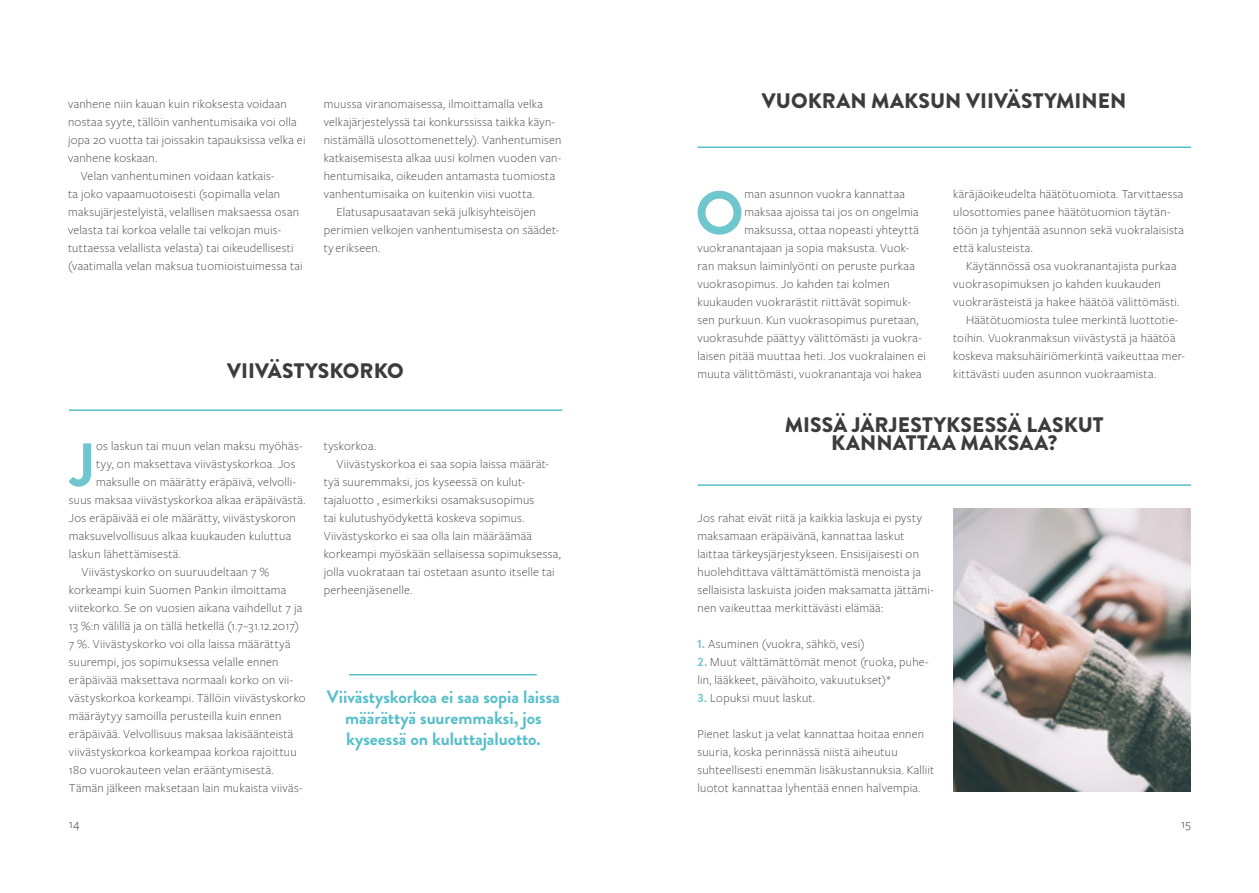
<style>
.page{position:relative;width:1259px;height:893px;background:#fff}
.page>*{position:absolute;margin:0;border:0;box-sizing:border-box;transform-origin:0 0}
.t1{font:700 61.05px "Brandon Grotesque";color:#70c6cf}
.t2{font:900 21px/18px "Brandon Grotesque";letter-spacing:.005em;color:#3c3c3b;text-align:center}
.t3{font:700 18px/21px "Brandon Grotesque";letter-spacing:-.005em;color:#56bfc9;text-align:center}
.t4{font:300 12.75px/18px "Freight Sans Pro";letter-spacing:.02em;color:#3c3c3b}
.t5{font:12.75px "Freight Sans Pro";color:#69656a}
.s1{font-family:"Brandon Grotesque";font-weight:700;font-size:12px;color:#70c6cf}
</style>
<div class="page">
<hr style="left:69px;top:409px;width:493px;height:2px;background:#56bfc9">
<hr style="left:697px;top:147px;width:494px;height:1px;background:#56bfc9">
<hr style="left:349px;top:674px;width:188px;height:1px;background:#56bfc9">
<hr style="left:697px;top:484px;width:494px;height:2px;background:#56bfc9">
<img style="left:953px;top:508px;width:238px;height:283px">
<p class="t4" style="left:68px;top:94px;width:220px">vanhene niin kauan kuin rikoksesta voidaan</p>
<h2 class="t2" style="left:762px;top:92px;width:366px">VUOKRAN MAKSUN VIIVÄSTYMINEN</h2>
<p class="t4" style="left:68px;top:112px;width:230px">nostaa syyte, tällöin vanhentumisaika voi olla</p>
<p class="t4" style="left:68px;top:130px;width:239px">jopa 20 vuotta tai joissakin tapauksissa velka ei</p>
<p class="t4" style="left:68px;top:148px;width:91px">vanhene koskaan.</p>
<p class="t4" style="left:81px;top:166px;width:195px">Velan vanhentuminen voidaan katkais-</p>
<p class="t4" style="left:68px;top:184px;width:213px">ta joko vapaamuotoisesti (sopimalla velan</p>
<p class="t4" style="left:68px;top:202px;width:232px">maksujärjestelyistä, velallisen maksaessa osan</p>
<p class="t4" style="left:68px;top:220px;width:215px">velasta tai korkoa velalle tai velkojan muis-</p>
<p class="t4" style="left:68px;top:238px;width:227px">tuttaessa velallista velasta) tai oikeudellisesti</p>
<p class="t4" style="left:68px;top:256px;width:236px">(vaatimalla velan maksua tuomioistuimessa tai</p>
<p class="t4" style="left:324px;top:94px;width:220px">muussa viranomaisessa, ilmoittamalla velka</p>
<p class="t4" style="left:324px;top:112px;width:233px">velkajärjestelyssä tai konkurssissa taikka käyn-</p>
<p class="t4" style="left:324px;top:130px;width:239px">nistämällä ulosottomenettely). Vanhentumisen</p>
<p class="t4" style="left:324px;top:148px;width:239px">katkaisemisesta alkaa uusi kolmen vuoden van-</p>
<p class="t4" style="left:324px;top:166px;width:233px">hentumisaika, oikeuden antamasta tuomiosta</p>
<p class="t4" style="left:324px;top:184px;width:213px">vanhentumisaika on kuitenkin viisi vuotta.</p>
<p class="t4" style="left:336px;top:202px;width:201px">Elatusapusaatavan sekä julkisyhteisöjen</p>
<p class="t4" style="left:324px;top:220px;width:237px">perimien velkojen vanhentumisesta on säädet-</p>
<p class="t4" style="left:324px;top:238px;width:58px">ty erikseen.</p>
<h1 class="t1" style="left:695px;top:170px;width:50px">O</h1>
<p class="t4" style="left:744px;top:184px;width:162px">man asunnon vuokra kannattaa</p>
<p class="t4" style="left:953px;top:184px;width:232px">käräjäoikeudelta häätötuomiota. Tarvittaessa ulosottomies panee häätötuomion täytän&shy;töön ja tyhjentää asunnon sekä vuokralaisista että kalusteista.</p>
<p class="t4" style="left:966px;top:256px;width:212px">Käytännössä osa vuokranantajista purkaa</p>
<p class="t4" style="left:953px;top:274px;width:209px">vuokrasopimuksen jo kahden kuukauden</p>
<p class="t4" style="left:953px;top:292px;width:228px">vuokrarästeistä ja hakee häätöä välittömästi.</p>
<p class="t4" style="left:966px;top:310px;width:214px">Häätötuomiosta tulee merkintä luottotie-</p>
<p class="t4" style="left:953px;top:328px;width:224px">toihin. Vuokranmaksun viivästystä ja häätöä</p>
<p class="t4" style="left:953px;top:346px;width:233px">koskeva maksuhäiriömerkintä vaikeuttaa mer-</p>
<p class="t4" style="left:744px;top:202px;width:176px">maksaa ajoissa tai jos on ongelmia</p>
<p class="t4" style="left:744px;top:220px;width:176px">maksussa, ottaa nopeasti yhteyttä</p>
<p class="t4" style="left:697px;top:238px;width:213px">vuokranantajaan ja sopia maksusta. Vuok-</p>
<p class="t4" style="left:697px;top:256px;width:219px">ran maksun laiminlyönti on peruste purkaa</p>
<p class="t4" style="left:697px;top:274px;width:194px">vuokrasopimus. Jo kahden tai kolmen</p>
<p class="t4" style="left:697px;top:292px;width:215px">kuukauden vuokrarästit riittävät sopimuk-</p>
<p class="t4" style="left:697px;top:310px;width:222px">sen purkuun. Kun vuokrasopimus puretaan,</p>
<p class="t4" style="left:697px;top:328px;width:226px">vuokrasuhde päättyy välittömästi ja vuokra-</p>
<p class="t4" style="left:697px;top:346px;width:230px">laisen pitää muuttaa heti. Jos vuokralainen ei</p>
<p class="t4" style="left:697px;top:364px;width:226px">muuta välittömästi, vuokranantaja voi hakea</p>
<h2 class="t2" style="left:227px;top:362px;width:178px">VIIVÄSTYSKORKO</h2>
<p class="t4" style="left:953px;top:364px;width:204px">kittävästi uuden asunnon vuokraamista.</p>
<h1 class="t1" style="left:70px;top:422px;width:27px">J</h1>
<p class="t4" style="left:96px;top:436px;width:208px">os laskun tai muun velan maksu myöhäs-</p>
<p class="t4" style="left:96px;top:454px;width:201px">tyy, on maksettava viivästyskorkoa. Jos</p>
<p class="t4" style="left:96px;top:472px;width:201px">maksulle on määrätty eräpäivä, velvolli-</p>
<p class="t4" style="left:69px;top:490px;width:238px">suus maksaa viivästyskorkoa alkaa eräpäivästä.</p>
<p class="t4" style="left:69px;top:508px;width:228px">Jos eräpäivää ei ole määrätty, viivästyskoron</p>
<p class="t4" style="left:69px;top:526px;width:224px">maksuvelvollisuus alkaa kuukauden kuluttua</p>
<p class="t4" style="left:69px;top:544px;width:113px">laskun lähettämisestä.</p>
<p class="t4" style="left:82px;top:562px;width:189px">Viivästyskorko on suuruudeltaan 7 %</p>
<p class="t4" style="left:69px;top:580px;width:219px">korkeampi kuin Suomen Pankin ilmoittama</p>
<p class="t4" style="left:69px;top:598px;width:235px">viitekorko. Se on vuosien aikana vaihdellut 7 ja</p>
<p class="t4" style="left:69px;top:616px;width:232px">13 %:n välillä ja on tällä hetkellä (1.7–31.12.2017)</p>
<p class="t4" style="left:69px;top:634px;width:223px">7 %. Viivästyskorko voi olla laissa määrättyä</p>
<p class="t4" style="left:69px;top:652px;width:211px">suurempi, jos sopimuksessa velalle ennen</p>
<p class="t4" style="left:69px;top:670px;width:226px">eräpäivää maksettava normaali korko on vii-</p>
<p class="t4" style="left:69px;top:688px;width:238px">västyskorkoa korkeampi. Tällöin viivästyskorko</p>
<p class="t4" style="left:69px;top:706px;width:214px">määräytyy samoilla perusteilla kuin ennen</p>
<p class="t4" style="left:69px;top:724px;width:226px">eräpäivää. Velvollisuus maksaa lakisäänteistä</p>
<p class="t4" style="left:69px;top:742px;width:229px">viivästyskorkoa korkeampaa korkoa rajoittuu</p>
<p class="t4" style="left:69px;top:760px;width:206px">180 vuorokauteen velan erääntymisestä.</p>
<p class="t4" style="left:69px;top:778px;width:235px">Tämän jälkeen maksetaan lain mukaista viiväs-</p>
<p class="t4" style="left:324px;top:436px;width:54px">tyskorkoa.</p>
<p class="t4" style="left:336px;top:454px;width:214px">Viivästyskorkoa ei saa sopia laissa määrät-</p>
<p class="t4" style="left:324px;top:472px;width:203px">tyä suuremmaksi, jos kyseessä on kulut-</p>
<p class="t4" style="left:324px;top:490px;width:212px">tajaluotto , esimerkiksi osamaksusopimus</p>
<p class="t4" style="left:324px;top:508px;width:202px">tai kulutushyödykettä koskeva sopimus.</p>
<p class="t4" style="left:324px;top:526px;width:210px">Viivästyskorko ei saa olla lain määräämää</p>
<p class="t4" style="left:324px;top:544px;width:238px">korkeampi myöskään sellaisessa sopimuksessa,</p>
<p class="t4" style="left:324px;top:562px;width:232px">jolla vuokrataan tai ostetaan asunto itselle tai</p>
<p class="t4" style="left:324px;top:580px;width:90px">perheenjäsenelle.</p>
<h3 class="t3" style="left:327px;top:687px;width:234px">Viivästyskorkoa ei saa sopia laissa määrättyä suuremmaksi, jos kyseessä on kuluttajaluotto.</h3>
<h2 class="t2" style="left:785px;top:416px;width:320px">MISSÄ JÄRJESTYKSESSÄ LASKUT<br>KANNATTAA MAKSAA?</h2>
<p class="t4" style="left:697px;top:508px;width:238px">Jos rahat eivät riitä ja kaikkia laskuja ei pysty maksamaan eräpäivänä, kannattaa laskut laittaa tärkeysjärjestykseen. Ensisijaisesti on huolehdittava välttämättömistä menoista ja sellaisista laskuista joiden maksamatta jättämi&shy;nen vaikeuttaa merkittävästi elämää:</p>
<p class="t4" style="left:697px;top:634px;width:169px"><span class="s1">1.</span> Asuminen (vuokra, sähkö, vesi)</p>
<p class="t4" style="left:697px;top:652px;width:233px"><span class="s1">2.</span> Muut välttämättömät menot (ruoka, puhe&shy;lin, lääkkeet, päivähoito, vakuutukset)*</p>
<p class="t4" style="left:697px;top:688px;width:119px"><span class="s1">3.</span> Lopuksi muut laskut.</p>
<p class="t4" style="left:697px;top:724px;width:238px">Pienet laskut ja velat kannattaa hoitaa ennen suuria, koska perinnässä niistä aiheutuu suhteellisesti enemmän lisäkustannuksia. Kalliit luotot kannattaa lyhentää ennen halvempia.</p>
<p class="t5" style="left:69px;top:816px;width:12px">14</p>
<p class="t5" style="left:1181px;top:816px;width:11px">15</p>
</div>
